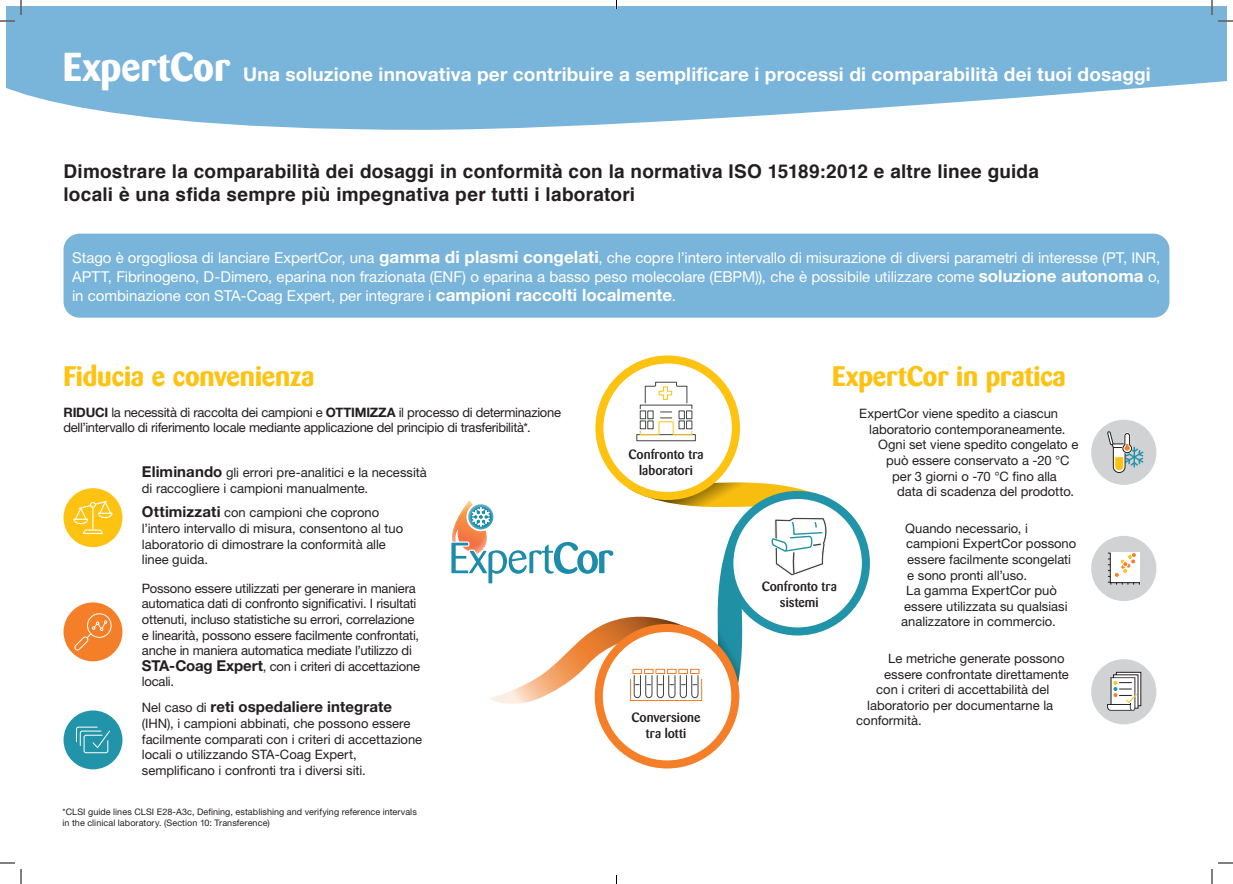
<style>
.page{position:relative;width:1233px;height:884px;background:#fff}
.page>*{position:absolute;margin:0;border:0;box-sizing:border-box;transform-origin:0 0}
.t1{font:700 40px "Barmeno";color:#fff}
.t2{font:700 28px "Barmeno";letter-spacing:-.005em;color:#fec210}
.t3{font:700 19px/22.8px "Helvetica";letter-spacing:.01em;color:#231f20}
.t4{font:700 19px "Helvetica Neue LT Std";letter-spacing:.01em;color:#fff}
.t5{font:15px/19.2px "Helvetica Neue LT Std";letter-spacing:-.005em;color:#fff;text-align:justify}
.t6{font:700 15px "Helvetica Neue LT Std";letter-spacing:.005em;color:#231f20}
.t7{font:500 13.3px/16px "Barmeno";letter-spacing:.005em;color:#231f20;text-align:center}
.t8{font:13px/15.6px "Helvetica Neue LT Std";letter-spacing:-.005em;color:#231f20}
.t9{font:13px/15.6px "Helvetica Neue LT Std";letter-spacing:-.025em;color:#231f20}
.t10{font:9px/10.8px "Helvetica Neue LT Std";letter-spacing:.01em;color:#231f20}
.s1{font-weight:700;font-size:17px}
.s2{font-weight:700}
.s3{font-weight:700;font-size:15px}
.s4{font-weight:400;font-size:13px}
</style>
<div class="page">
<svg style="left:7px;top:7px;width:1219px;height:123px;fill:#79b4da"></svg>
<div style="left:64px;top:234px;width:1105px;height:84px;background:#79b4da;border-radius:16px"></div>
<svg style="left:629px;top:482px;width:209px;height:25px"></svg>
<div style="left:595px;top:355px;width:145px;height:145px;background:#fec210;border-radius:50%"></div>
<div style="left:603px;top:364px;width:129px;height:128px;background:#fff;border-radius:50%"></div>
<div style="left:725px;top:491px;width:145px;height:144px;background:#2194a9;border-radius:50%"></div>
<div style="left:733px;top:499px;width:129px;height:128px;background:#fff;border-radius:50%"></div>
<svg style="left:717px;top:524px;width:25px;height:210px"></svg>
<div style="left:595px;top:624px;width:144px;height:144px;background:#f47f28;border-radius:50%"></div>
<div style="left:603px;top:632px;width:128px;height:128px;background:#fff;border-radius:50%"></div>
<svg style="left:644px;top:382px;width:44px;height:22px"></svg>
<div style="left:636px;top:434px;width:60px;height:7px;border:1px solid #434547"></div>
<svg style="left:639px;top:411px;width:54px;height:25px"></svg>
<svg style="left:771px;top:517px;width:56px;height:59px"></svg>
<div style="left:630px;top:679px;width:72px;height:22px;border:1px solid #f47f28"></div>
<svg style="left:489px;top:617px;width:210px;height:87px"></svg>
<div style="left:632px;top:669px;width:10px;height:5px;border:1px solid #f47f28"></div>
<div style="left:644px;top:669px;width:9px;height:5px;border:1px solid #f47f28"></div>
<div style="left:655px;top:669px;width:10px;height:5px;border:1px solid #f47f28"></div>
<div style="left:667px;top:669px;width:9px;height:5px;border:1px solid #f47f28"></div>
<div style="left:678px;top:669px;width:10px;height:5px;border:1px solid #f47f28"></div>
<div style="left:690px;top:669px;width:9px;height:5px;border:1px solid #f47f28"></div>
<svg style="left:451px;top:500px;width:162px;height:83px"></svg>
<svg style="left:468px;top:504px;width:25px;height:25px"></svg>
<div style="left:64px;top:488px;width:58px;height:59px;background:#fec210;border-radius:50%"></div>
<svg style="left:73px;top:501px;width:39px;height:33px"></svg>
<div style="left:64px;top:602px;width:58px;height:59px;background:#f47f28;border-radius:50%"></div>
<svg style="left:74px;top:613px;width:38px;height:38px"></svg>
<div style="left:64px;top:710px;width:58px;height:59px;background:#2194a9;border-radius:50%"></div>
<svg style="left:76px;top:726px;width:34px;height:28px"></svg>
<div style="left:1091px;top:420px;width:65px;height:65px;background:#d1d2d4;border-radius:50%"></div>
<svg style="left:1107px;top:432px;width:36px;height:41px"></svg>
<div style="left:1091px;top:536px;width:65px;height:65px;background:#d1d2d4;border-radius:50%"></div>
<svg style="left:1108px;top:552px;width:32px;height:33px"></svg>
<div style="left:1091px;top:659px;width:65px;height:65px;background:#d1d2d4;border-radius:50%"></div>
<svg style="left:1116px;top:672px;width:24px;height:34px"></svg>
<div style="left:1116px;top:672px;width:25px;height:34px;border:1px solid #231f20"></div>
<div style="left:1113px;top:675px;width:25px;height:33px;background:#fff"></div>
<svg style="left:1107px;top:677px;width:31px;height:34px"></svg>
<svg style="left:1218px;top:20px;width:15px;height:2px"></svg>
<svg style="left:1218px;top:862px;width:15px;height:2px"></svg>
<svg style="left:0;top:0;width:22px;height:22px"></svg>
<svg style="left:0;top:862px;width:22px;height:22px"></svg>
<svg style="left:1211px;top:0;width:1px;height:15px"></svg>
<svg style="left:1211px;top:869px;width:1px;height:15px"></svg>
<h1 class="t1" style="left:63px;top:43px;width:168px">ExpertCor</h1>
<h3 class="t4" style="left:243px;top:63px;width:909px">Una soluzione innovativa per contribuire a semplificare i processi di comparabilità dei tuoi dosaggi</h3>
<h3 class="t3" style="left:64px;top:161px;width:977px">Dimostrare la comparabilità dei dosaggi in conformità con la normativa ISO 15189:2012 e altre linee guida locali è una sfida sempre più impegnativa per tutti i laboratori</h3>
<p class="t5" style="left:72px;top:247px;width:1090px">Stago è orgogliosa di lanciare ExpertCor, una <span class="s1">gamma di plasmi congelati</span>, che copre l’intero intervallo di misurazione di diversi parametri di interesse (PT, INR, APTT, Fibrinogeno, D-Dimero, eparina non frazionata (ENF) o eparina a basso peso molecolare (EBPM)), che è possibile utilizzare come <span class="s1">soluzione autonoma</span> o, in combinazione con STA-Coag Expert, per integrare i <span class="s1">campioni raccolti localmente</span>.</p>
<h2 class="t2" style="left:64px;top:360px;width:252px">Fiducia e convenienza</h2>
<p class="t9" style="left:64px;top:404px;width:499px"><span class="s2">RIDUCI</span> la necessità di raccolta dei campioni e <span class="s2">OTTIMIZZA</span> il processo di determinazione dell’intervallo di riferimento locale mediante applicazione del principio di trasferibilità*.</p>
<p class="t8" style="left:142px;top:464px;width:286px"><span class="s3">Eliminando</span> gli errori pre-analitici e la necessità di raccogliere i campioni manualmente.</p>
<p class="t8" style="left:142px;top:505px;width:263px"><span class="s3">Ottimizzati</span> con campioni che coprono l’intero intervallo di misura, consentono al tuo laboratorio di dimostrare la conformità alle linee guida.</p>
<p class="t8" style="left:142px;top:580px;width:279px">Possono essere utilizzati per generare in maniera automatica dati di confronto significativi. I risultati ottenuti, incluso statistiche su errori, correlazione e linearità, possono essere facilmente confrontati, anche in maniera automatica mediate l’utilizzo di <span class="s3">STA-Coag Expert</span>, con i criteri di accettazione locali.</p>
<p class="t6" style="left:142px;top:698px;width:252px"><span class="s4">Nel caso di</span> reti ospedaliere integrate</p>
<p class="t8" style="left:142px;top:715px;width:282px">(IHN), i campioni abbinati, che possono essere facilmente comparati con i criteri di accettazione locali o utilizzando STA-Coag Expert, semplificano i confronti tra i diversi siti.</p>
<p class="t10" style="left:63px;top:806px;width:356px">*CLSI guide lines CLSI E28-A3c, Defining, establishing and verifying reference intervals in the clinical laboratory. (Section 10: Transference)</p>
<p class="t7" style="left:628px;top:446px;width:77px">Confronto tra laboratori</p>
<p class="t7" style="left:631px;top:709px;width:71px">Conversione tra lotti</p>
<h2 class="t2" style="left:832px;top:360px;width:235px">ExpertCor in pratica</h2>
<p class="t8" style="left:859px;top:406px;width:200px">ExpertCor viene spedito a ciascun</p>
<p class="t8" style="left:869px;top:421px;width:198px">laboratorio contemporaneamente.</p>
<p class="t8" style="left:878px;top:437px;width:201px">Ogni set viene spedito congelato e</p>
<p class="t8" style="left:886px;top:452px;width:185px">può essere conservato a -20 °C</p>
<p class="t8" style="left:892px;top:468px;width:166px">per 3 giorni o -70 °C fino alla</p>
<p class="t8" style="left:897px;top:484px;width:178px">data di scadenza del prodotto.</p>
<p class="t8" style="left:905px;top:520px;width:124px">Quando necessario, i</p>
<p class="t8" style="left:906px;top:536px;width:171px">campioni ExpertCor possono</p>
<p class="t8" style="left:907px;top:551px;width:165px">essere facilmente scongelati</p>
<p class="t8" style="left:907px;top:567px;width:121px">e sono pronti all’uso.</p>
<p class="t8" style="left:906px;top:583px;width:152px">La gamma ExpertCor può</p>
<p class="t8" style="left:904px;top:598px;width:165px">essere utilizzata su qualsiasi</p>
<p class="t8" style="left:901px;top:614px;width:156px">analizzatore in commercio.</p>
<p class="t8" style="left:888px;top:650px;width:178px">Le metriche generate possono</p>
<p class="t8" style="left:884px;top:666px;width:186px">essere confrontate direttamente</p>
<p class="t8" style="left:876px;top:681px;width:175px">con i criteri di accettabilità del</p>
<p class="t8" style="left:867px;top:697px;width:187px">laboratorio per documentarne la</p>
<p class="t8" style="left:856px;top:713px;width:67px">conformità.</p>
<p class="t7" style="left:761px;top:579px;width:77px">Confronto tra sistemi</p>
</div>
